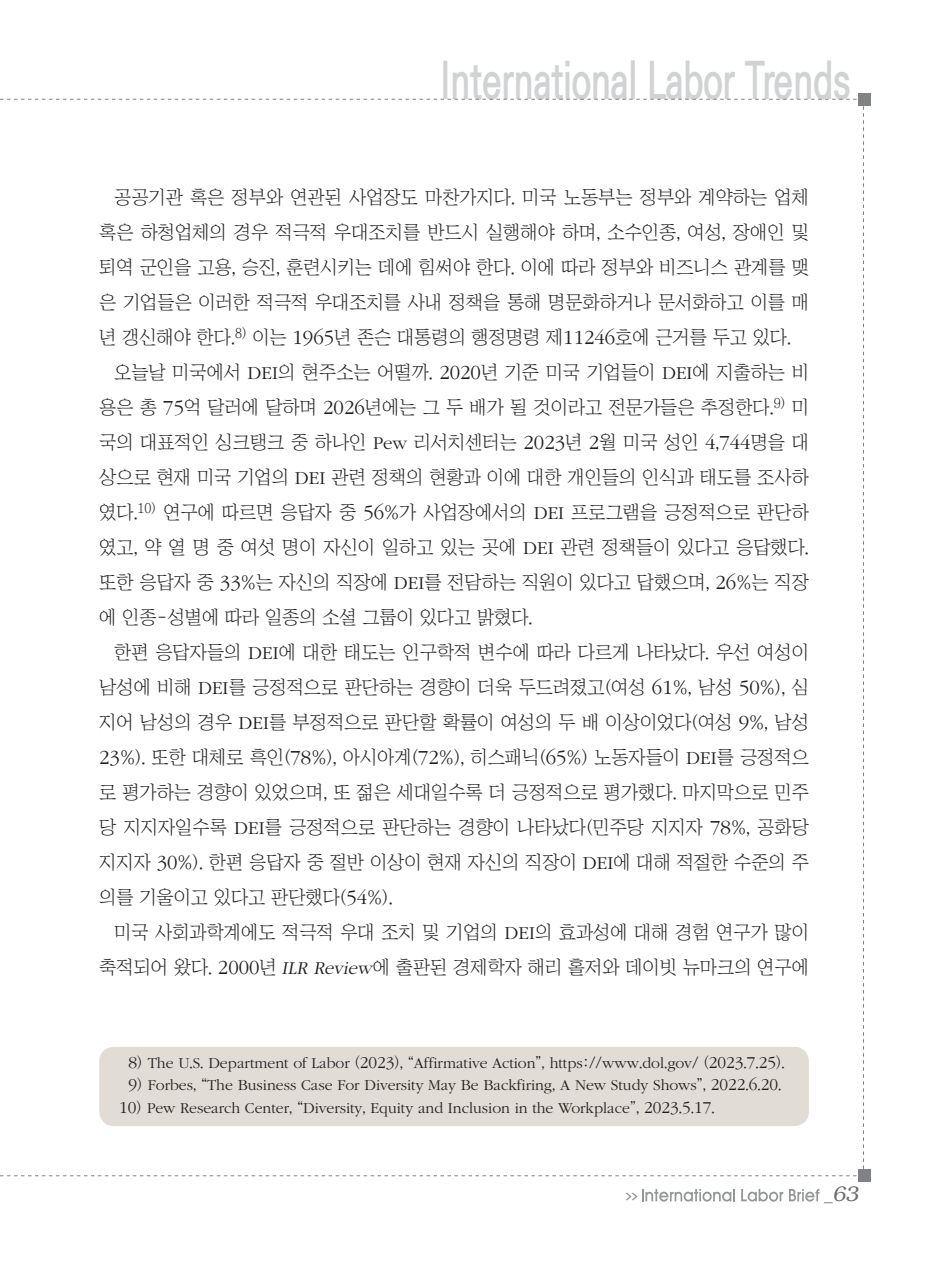
<style>
.page{position:relative;width:933px;height:1275px;background:#fff}
.page>*{position:absolute;margin:0;border:0;box-sizing:border-box;transform-origin:0 0}
.t1{font:700 50.4px "Ko Pub Dotum";color:#d1d2d4;scale:.7 1}
.t2{font:italic 300 21px "Bookman";color:#6c6d70}
.본문{font:18.9px/35px "Chosunilbo NM";color:#231f20;text-align:justify}
.각주{font:300 15.75px "ITC Garamond Std";color:#231f20}
.t3{font:700 7.88px "Ko Pub Dotum";color:#939598;scale:2 1}
.s1{font-family:"ITC Garamond Std";font-weight:300;font-size:20.82px}
.s2{font-family:"ITC Garamond Std";font-weight:300}
.s3{font-family:"ITC Garamond Std";font-weight:300;font-style:italic}
.s4{font-size:17.32px}
.s5{font-family:"Chosunilbo NM";font-weight:400}
.s6{font-family:"Helvetica";font-weight:400;font-style:normal;font-size:17.5px}
</style>
<div class="page">
<div style="left:858px;top:93px;width:12px;height:12px;background:#808285"></div>
<div style="left:858px;top:1170px;width:12px;height:12px;background:#808285"></div>
<svg style="left:642px;top:1189px;width:93px;height:13px"></svg>
<svg style="left:741px;top:1189px;width:42px;height:13px"></svg>
<svg style="left:789px;top:1189px;width:30px;height:12px"></svg>
<div style="left:99px;top:1047px;width:710px;height:79px;background:#e1dcd5;border-radius:15px"></div>
<h1 class="t1" style="left:440px;top:56px;width:588px">International Labor Trends</h1>
<p class="본문" style="left:99px;top:179px;width:711px;text-indent:15px">공공기관 혹은 정부와 연관된 사업장도 마찬가지다. 미국 노동부는 정부와 계약하는 업체 혹은 하청업체의 경우 적극적 우대조치를 반드시 실행해야 하며, 소수인종, 여성, 장애인 및 퇴역 군인을 고용, 승진, 훈련시키는 데에 힘써야 한다. 이에 따라 정부와 비즈니스 관계를 맺 은 기업들은 이러한 적극적 우대조치를 사내 정책을 통해 명문화하거나 문서화하고 이를 매 년 갱신해야 한다.<sup>8)</sup> 이는 <span class="s1">1965</span>년 존슨 대통령의 행정명령 제<span class="s1">11246</span>호에 근거를 두고 있다.</p>
<p class="본문" style="left:99px;top:354px;width:711px;text-indent:15px">오늘날 미국에서 <span class="s2">DEI</span>의 현주소는 어떨까. <span class="s1">2020</span>년 기준 미국 기업들이 <span class="s2">DEI</span>에 지출하는 비 용은 총 <span class="s1">75</span>억 달러에 달하며 <span class="s1">2026</span>년에는 그 두 배가 될 것이라고 전문가들은 추정한다.<sup>9)</sup> 미 국의 대표적인 싱크탱크 중 하나인 <span class="s2">Pew</span> 리서치센터는 <span class="s1">2023</span>년 <span class="s1">2</span>월 미국 성인 <span class="s1">4</span>,<span class="s1">744</span>명을 대 상으로 현재 미국 기업의 <span class="s2">DEI</span> 관련 정책의 현황과 이에 대한 개인들의 인식과 태도를 조사하 였다.<sup>10)</sup> 연구에 따르면 응답자 중 <span class="s1">56</span>%가 사업장에서의 <span class="s2">DEI</span> 프로그램을 긍정적으로 판단하 였고, 약 열 명 중 여섯 명이 자신이 일하고 있는 곳에 <span class="s2">DEI</span> 관련 정책들이 있다고 응답했다. 또한 응답자 중 <span class="s1">33</span>%는 자신의 직장에 <span class="s2">DEI</span>를 전담하는 직원이 있다고 답했으며, <span class="s1">26</span>%는 직장 에 인종-성별에 따라 일종의 소셜 그룹이 있다고 밝혔다.</p>
<p class="본문" style="left:99px;top:634px;width:711px;text-indent:15px">한편 응답자들의 <span class="s2">DEI</span>에 대한 태도는 인구학적 변수에 따라 다르게 나타났다. 우선 여성이 남성에 비해 <span class="s2">DEI</span>를 긍정적으로 판단하는 경향이 더욱 두드려졌고(여성 <span class="s1">61</span>%, 남성 <span class="s1">50</span>%), 심 지어 남성의 경우 <span class="s2">DEI</span>를 부정적으로 판단할 확률이 여성의 두 배 이상이었다(여성 <span class="s1">9</span>%, 남성 <span class="s1">23</span>%). 또한 대체로 흑인(<span class="s1">78</span>%), 아시아계(<span class="s1">72</span>%), 히스패닉(<span class="s1">65</span>%) 노동자들이 <span class="s2">DEI</span>를 긍정적으 로 평가하는 경향이 있었으며, 또 젊은 세대일수록 더 긍정적으로 평가했다. 마지막으로 민주 당 지지자일수록 <span class="s2">DEI</span>를 긍정적으로 판단하는 경향이 나타났다(민주당 지지자 <span class="s1">78</span>%, 공화당 지지자 <span class="s1">30</span>%). 한편 응답자 중 절반 이상이 현재 자신의 직장이 <span class="s2">DEI</span>에 대해 적절한 수준의 주 의를 기울이고 있다고 판단했다(<span class="s1">54</span>%).</p>
<p class="본문" style="left:99px;top:914px;width:711px;text-align:right">미국 사회과학계에도 적극적 우대 조치 및 기업의 <span class="s2">DEI</span>의 효과성에 대해 경험 연구가 많이 축적되어 왔다. <span class="s1">2000</span>년 <span class="s3">ILRReview</span>에 출판된 경제학자 해리 홀저와 데이빗 뉴마크의 연구에</p>
<p class="각주" style="left:129px;top:1054px;width:657px"><span class="s4">8</span><span class="s5">)</span> The U<span class="s5">.</span>S<span class="s5">.</span> Department of Labor <span class="s5">(</span><span class="s4">2023</span><span class="s5">), “</span>Affirmative Action<span class="s5">”,</span> https<span class="s5">://</span>www<span class="s5">.</span>dol<span class="s5">.</span>gov<span class="s5">/ (</span><span class="s4">2023</span><span class="s5">.</span><span class="s4">7</span><span class="s5">.</span><span class="s4">25</span><span class="s5">).</span></p>
<p class="각주" style="left:129px;top:1077px;width:654px"><span class="s4">9</span><span class="s5">)</span> Forbes<span class="s5">, “</span>The Business Case For Diversity May Be Backfiring<span class="s5">,</span> A New Study Shows<span class="s5">”,</span> <span class="s4">2022</span><span class="s5">.</span><span class="s4">6</span><span class="s5">.</span><span class="s4">20</span><span class="s5">.</span></p>
<p class="각주" style="left:119px;top:1100px;width:597px"><span class="s4">10</span><span class="s5">)</span> Pew Research Center<span class="s5">, “</span>Diversity<span class="s5">,</span> Equity and Inclusion in the Workplace<span class="s5">”,</span> <span class="s4">2023</span><span class="s5">.</span><span class="s4">5</span><span class="s5">.</span><span class="s4">17</span><span class="s5">.</span></p>
<p class="t3" style="left:625px;top:1192px;width:8px">&gt;&gt;</p>
<p class="t2" style="left:824px;top:1182px;width:36px"><span class="s6">_</span>63</p>
</div>
